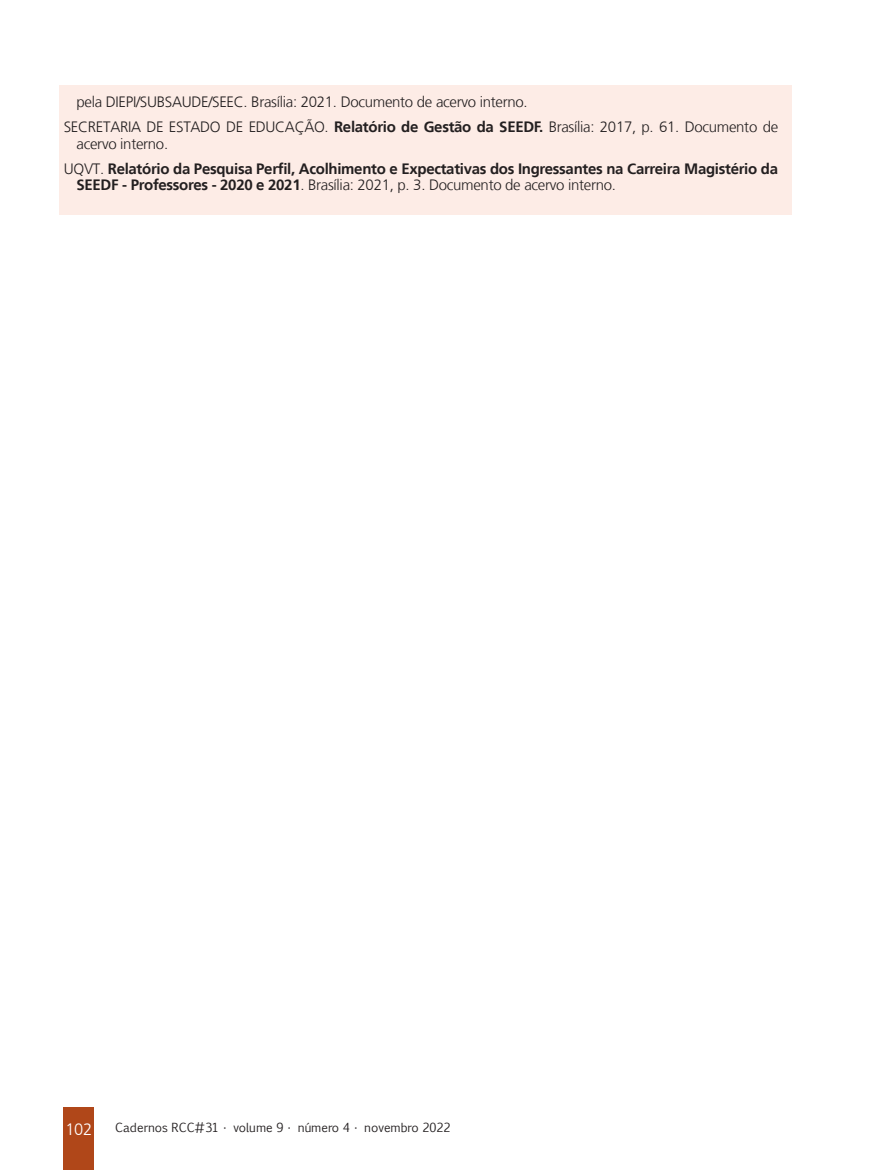
<style>
.page{position:relative;width:893px;height:1170px;background:#fff}
.page>*{position:absolute;margin:0;border:0;box-sizing:border-box;transform-origin:0 0}
.t1{font:300 16.5px "Frutiger LT";color:#fff}
.Referências__10{font:700 15px/16.5px "Frutiger LT";letter-spacing:-.02em;color:#231f20}
.Referências__10-2{font:300 15px/16.5px "Frutiger LT";letter-spacing:-.02em;color:#231f20}
.t2{font:12px "Euphemia CAS";color:#231f20}
.s1{font-weight:700}
.s2{font-weight:300}
</style>
<div class="page">
<div style="left:64px;top:1107px;width:30px;height:62px;background:#b04719"></div>
<div style="left:59px;top:85px;width:732px;height:130px;background:#fdece6"></div>
<p class="Referências__10-2" style="left:77px;top:94px;width:453px">pela DIEPI/SUBSAUDE/SEEC. Brasília: 2021. Documento de acervo interno.</p>
<p class="Referências__10-2" style="left:77px;top:119px;width:703px;text-indent:-13px">SECRETARIA DE ESTADO DE EDUCAÇÃO. <span class="s1">Relatório de Gestão da SEEDF.</span> Brasília: 2017, p. 61. Documento de acervo interno.</p>
<p class="Referências__10" style="left:77px;top:160px;width:703px;text-indent:-13px"><span class="s2">UQVT.</span> Relatório da Pesquisa Perfil, Acolhimento e Expectativas dos Ingressantes na Carreira Magistério da<br>SEEDF - Professores - 2020 e 2021<span class="s2">. Brasília: 2021, p. 3. Documento de acervo interno.</span></p>
<p class="t1" style="left:65px;top:1120px;width:28px">102</p>
<p class="t2" style="left:115px;top:1119px;width:337px">Cadernos RCC#31 • volume 9 • número 4 • novembro 2022</p>
</div>
